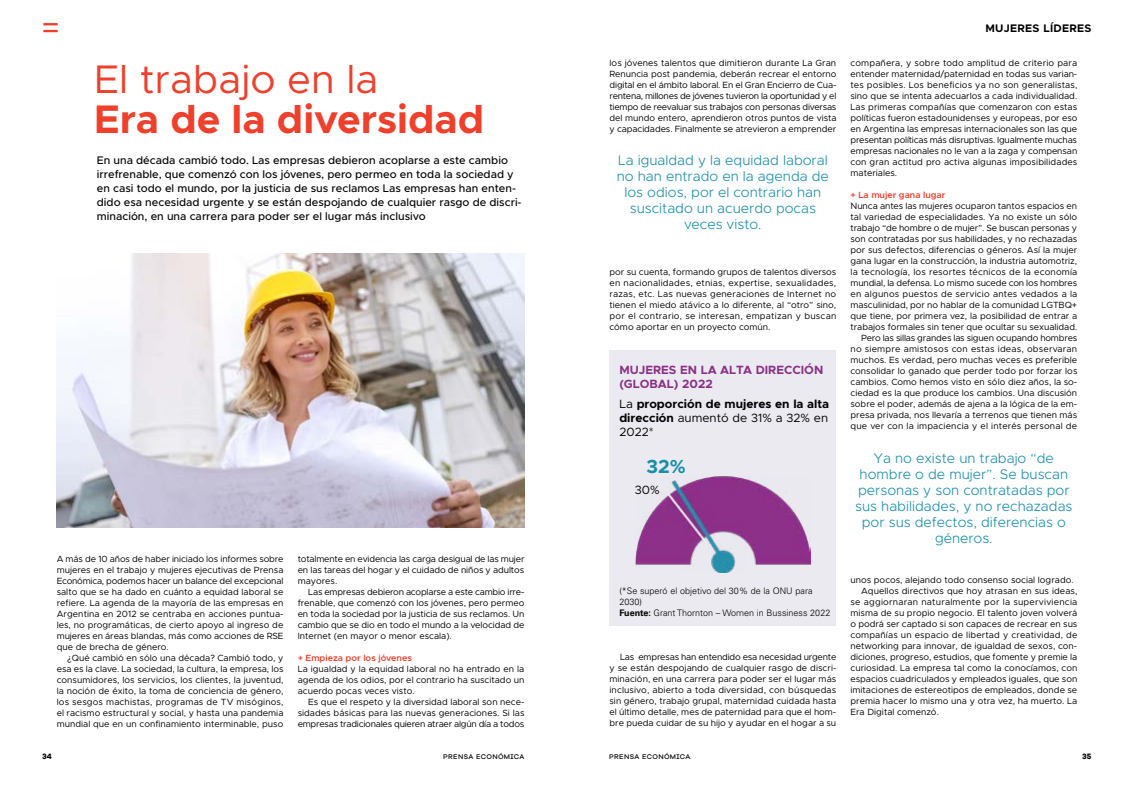
<style>
.page{position:relative;width:1134px;height:794px;background:#fff}
.page>*{position:absolute;margin:0;border:0;box-sizing:border-box;transform-origin:0 0}
.t1{font:700 40px "Metropolis";color:#ef402b}
.t2{font:40px "Metropolis";color:#ef402b}
.t3{font:31px "Metropolis";color:#ef402b}
.t4{font:700 19px "Metropolis";color:#178eaa}
.t5{font:300 14px/16px "Metropolis";color:#178eaa;text-align:center}
.t6{font:700 12px/14px "Metropolis";color:#000;text-align:justify}
.t7{font:700 12px/14px "Metropolis";color:#8c2f88}
.t8{font:12px "Metropolis";color:#000}
.t9{font:500 11px/14px "Metropolis";color:#000}
.t10{font:700 11px "Metropolis";letter-spacing:.025em;color:#000}
.t11{font:9px/11px "Metropolis";color:#000;text-align:justify}
.t12{font:300 9px/11px "Univers LT Std";color:#000}
.t13{font:9px "Metropolis";letter-spacing:.025em;color:#000}
.t14{font:600 9px "Metropolis";color:#ef402b}
.t15{font:700 8px "Galano Grotesque Alt";color:#000}
.t16{font:500 7px "Galano Grotesque Alt";letter-spacing:.05em;color:#000}
.s1{font-weight:400}
.s2{font-weight:700}
</style>
<div class="page">
<img style="left:57px;top:254px;width:467px;height:274px">
<div style="left:609px;top:351px;width:227px;height:275px;background:#eaeaf0"></div>
<img style="left:635px;top:476px;width:175px;height:96px">
<h2 class="t3" style="left:42px;top:8px;width:20px">=</h2>
<p class="t10" style="left:985px;top:22px;width:108px">MUJERES LÍDERES</p>
<h1 class="t2" style="left:94px;top:54px;width:286px">El trabajo en la</h1>
<h1 class="t1" style="left:94px;top:93px;width:392px">Era de la diversidad</h1>
<p class="t9" style="left:97px;top:153px;width:426px">En una década cambió todo. Las empresas debieron acoplarse a este cambio irrefrenable, que comenzó con los jóvenes, pero permeo en toda la sociedad y en casi todo el mundo, por la justicia de sus reclamos Las empresas han enten&shy;dido esa necesidad urgente y se están despojando de cualquier rasgo de discri&shy;minación, en una carrera para poder ser el lugar más inclusivo</p>
<p class="t11" style="left:57px;top:553px;width:228px">A más de 10 años de haber iniciado los informes sobre mujeres en el trabajo y mujeres ejecutivas de Prensa Económica, podemos hacer un balance del excepcional salto que se ha dado en cuánto a equidad laboral se refiere. La agenda de la mayoría de las empresas en Argentina en 2012 se centraba en acciones puntua&shy;les, no programáticas, de cierto apoyo al ingreso de mujeres en áreas blandas, más como acciones de RSE que de brecha de género.</p>
<p class="t11" style="left:57px;top:652px;width:228px;text-indent:11px">¿Qué cambió en sólo una década? Cambió todo, y esa es la clave. La sociedad, la cultura, la empresa, los consumidores, los servicios, los clientes, la juventud, la noción de éxito, la toma de conciencia de género, los sesgos machistas, programas de TV misóginos, el racismo estructural y social, y hasta una pandemia mundial que en un confinamiento interminable, puso</p>
<p class="t11" style="left:298px;top:553px;width:228px">totalmente en evidencia las carga desigual de las mujer en las tareas del hogar y el cuidado de niños y adultos mayores.</p>
<p class="t11" style="left:298px;top:586px;width:228px;text-indent:11px">Las empresas debieron acoplarse a este cambio irre&shy;frenable, que comenzó con los jóvenes, pero permeo en toda la sociedad por la justicia de sus reclamos. Un cambio que se dio en todo el mundo a la velocidad de Internet (en mayor o menor escala).</p>
<p class="t14" style="left:298px;top:652px;width:116px">+ Empieza por los jóvenes</p>
<p class="t11" style="left:298px;top:663px;width:228px">La igualdad y la equidad laboral no ha entrado en la agenda de los odios, por el contrario ha suscitado un acuerdo pocas veces visto.</p>
<p class="t11" style="left:298px;top:696px;width:228px;text-indent:11px">Es que el respeto y la diversidad laboral son nece&shy;sidades básicas para las nuevas generaciones. Si las empresas tradicionales quieren atraer algún día a todos</p>
<p class="t11" style="left:609px;top:57px;width:228px">los jóvenes talentos que dimitieron durante La Gran Renuncia post pandemia, deberán recrear el entorno digital en el ámbito laboral. En el Gran Encierro de Cua&shy;rentena, millones de jóvenes tuvieron la oportunidad y el tiempo de reevaluar sus trabajos con personas diversas del mundo entero, aprendieron otros puntos de vista y capacidades. Finalmente se atrevieron a emprender</p>
<h3 class="t5" style="left:617px;top:152px;width:214px">La igualdad y la equidad laboral no han entrado en la agenda de los odios, por el contrario han suscitado un acuerdo pocas veces visto.</h3>
<p class="t11" style="left:609px;top:266px;width:228px">por su cuenta, formando grupos de talentos diversos en nacionalidades, etnias, expertise, sexualidades, razas, etc. Las nuevas generaciones de Internet no tienen el miedo atávico a lo diferente, al “otro” sino, por el contrario, se interesan, empatizan y buscan cómo aportar en un proyecto común.</p>
<h3 class="t7" style="left:619px;top:363px;width:205px">MUJERES EN LA ALTA DIRECCIÓN (GLOBAL) 2022</h3>
<h3 class="t6" style="left:619px;top:397px;width:211px"><span class="s1">La</span> proporción de mujeres en la alta dirección <span class="s1">aumentó de 31% a 32% en 2022*</span></h3>
<h3 class="t4" style="left:646px;top:454px;width:41px">32%</h3>
<h3 class="t8" style="left:635px;top:483px;width:26px">30%</h3>
<p class="t12" style="left:619px;top:585px;width:212px">(*Se superó el objetivo del 30% de la ONU para<br>2030)<br><span class="s2">Fuente:</span> Grant Thornton – Women in Bussiness 2022</p>
<p class="t11" style="left:609px;top:651px;width:228px;text-indent:11px">Las empresas han entendido esa necesidad urgente y se están despojando de cualquier rasgo de discri&shy;minación, en una carrera para poder ser el lugar más inclusivo, abierto a toda diversidad, con búsquedas sin género, trabajo grupal, maternidad cuidada hasta el último detalle, mes de paternidad para que el hom&shy;bre pueda cuidar de su hijo y ayudar en el hogar a su</p>
<p class="t11" style="left:850px;top:57px;width:228px">compañera, y sobre todo amplitud de criterio para entender maternidad/paternidad en todas sus varian&shy;tes posibles. Los beneficios ya no son generalistas, sino que se intenta adecuarlos a cada individualidad.<br>Las primeras compañías que comenzaron con estas políticas fueron estadounidenses y europeas, por eso en Argentina las empresas internacionales son las que presentan políticas más disruptivas. Igualmente muchas empresas nacionales no le van a la zaga y compensan con gran actitud pro activa algunas imposibilidades materiales.</p>
<p class="t14" style="left:850px;top:189px;width:96px">+ La mujer gana lugar</p>
<p class="t11" style="left:850px;top:200px;width:228px;text-align:right">Nunca antes las mujeres ocuparon tantos espacios en tal variedad de especialidades. Ya no existe un sólo trabajo “de hombre o de mujer”. Se buscan personas y son contratadas por sus habilidades, y no rechazadas por sus defectos, diferencias o géneros. Así la mujer gana lugar en la construcción, la industria automotriz, la tecnología, los resortes técnicos de la economía mundial, la defensa. Lo mismo sucede con los hombres en algunos puestos de servicio antes vedados a la masculinidad, por no hablar de la comunidad LGTBQ+ que tiene, por primera vez, la posibilidad de entrar a trabajos formales sin tener que ocultar su sexualidad.<br>Pero las sillas grandes las siguen ocupando hombres no siempre amistosos con estas ideas, observaran muchos. Es verdad, pero muchas veces es preferible consolidar lo ganado que perder todo por forzar los cambios. Como hemos visto en sólo diez años, la so&shy;ciedad es la que produce los cambios. Una discusión sobre el poder, además de ajena a la lógica de la em&shy;presa privada, nos llevaría a terrenos que tienen más que ver con la impaciencia y el interés personal de</p>
<h3 class="t5" style="left:855px;top:450px;width:219px">Ya no existe un trabajo “de hombre o de mujer”. Se buscan personas y son contratadas por sus habilidades, y no rechazadas por sus defectos, diferencias o géneros.</h3>
<p class="t11" style="left:850px;top:574px;width:225px">unos pocos, alejando todo consenso social logrado.</p>
<p class="t11" style="left:861px;top:585px;width:218px">Aquellos directivos que hoy atrasan en sus ideas,</p>
<p class="t13" style="left:850px;top:596px;width:228px">se aggiornaran naturalmente por la superviviencia</p>
<p class="t11" style="left:850px;top:607px;width:228px">misma de su propio negocio. El talento joven volverá</p>
<p class="t11" style="left:850px;top:618px;width:228px">o podrá ser captado si son capaces de recrear en sus</p>
<p class="t11" style="left:850px;top:629px;width:228px">compañías un espacio de libertad y creatividad, de</p>
<p class="t11" style="left:850px;top:640px;width:228px">networking para innovar, de igualdad de sexos, con-</p>
<p class="t11" style="left:850px;top:651px;width:228px">diciones, progreso, estudios, que fomente y premie la</p>
<p class="t11" style="left:850px;top:662px;width:228px">curiosidad. La empresa tal como la conocíamos, con</p>
<p class="t11" style="left:850px;top:673px;width:228px">espacios cuadriculados y empleados iguales, que son</p>
<p class="t11" style="left:850px;top:684px;width:228px">imitaciones de estereotipos de empleados, donde se</p>
<p class="t11" style="left:850px;top:695px;width:228px">premia hacer lo mismo una y otra vez, ha muerto. La</p>
<p class="t11" style="left:850px;top:706px;width:90px">Era Digital comenzó.</p>
<p class="t15" style="left:42px;top:751px;width:11px">34</p>
<p class="t16" style="left:443px;top:752px;width:83px">PRENSA ECONÓMICA</p>
<p class="t16" style="left:609px;top:752px;width:83px">PRENSA ECONÓMICA</p>
<p class="t15" style="left:1082px;top:751px;width:11px">35</p>
</div>
